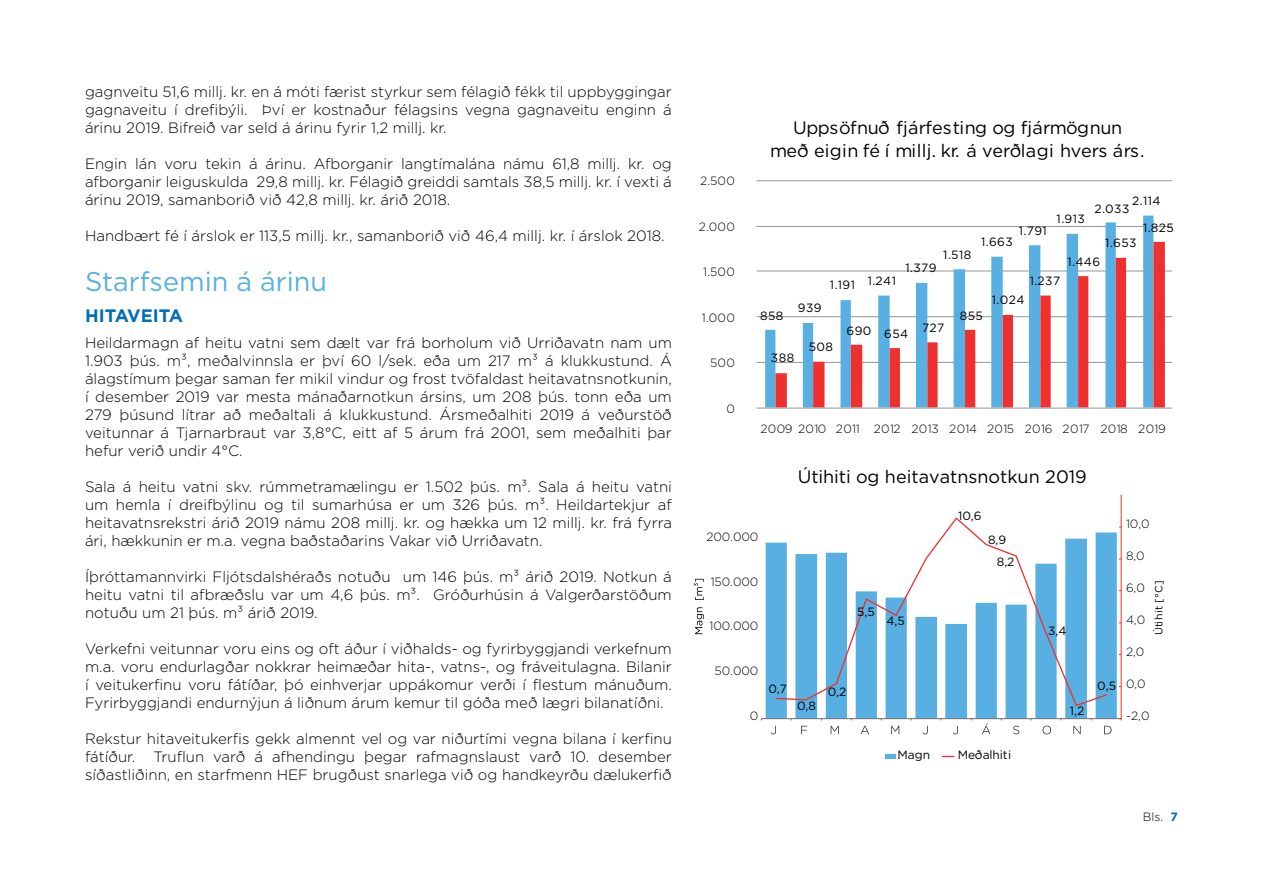
<style>
.page{position:relative;width:1263px;height:893px;background:#fff}
.page>*{position:absolute;margin:0;border:0;box-sizing:border-box;transform-origin:0 0}
.t1{font:27px "Gotham";color:#58b0e2}
.t2{font:18px/22.8px "Gotham";color:#000;text-align:center}
.t3{font:700 18px "Gotham";color:#006eb7}
.t4{font:300 15px/18px "Gotham";color:#000;text-align:justify}
.t5{font:12px/22.4px "Gotham";letter-spacing:.04em;color:#000}
.t6{font:300 12px "Gotham";letter-spacing:.03em;color:#000}
.t7{font:12px "Gotham";letter-spacing:-.005em;color:#000}
.t8{font:10.5px "Gotham";letter-spacing:.015em;color:#000}
.t9{font:5.25px "Calibri";color:#414141}
.s1{font-weight:700;color:#006eb7}
</style>
<div class="page">
<hr style="left:757px;top:180px;width:415px;height:1px;background:#939598">
<hr style="left:757px;top:226px;width:415px;height:1px;background:#939598">
<hr style="left:757px;top:271px;width:415px;height:1px;background:#939598">
<hr style="left:757px;top:316px;width:415px;height:1px;background:#939598">
<hr style="left:757px;top:362px;width:415px;height:1px;background:#939598">
<svg style="left:765px;top:216px;width:388px;height:191px"></svg>
<svg style="left:775px;top:242px;width:390px;height:165px"></svg>
<hr style="left:757px;top:408px;width:415px;height:1px;background:#939598">
<svg style="left:766px;top:532px;width:351px;height:186px;background:#74bde6"></svg>
<hr style="left:1121px;top:495px;width:1px;height:224px;background:#ee312f">
<hr style="left:761px;top:718px;width:360px;height:1px;background:#6d6e71">
<svg style="left:775px;top:517px;width:333px;height:190px"></svg>
<svg style="left:771px;top:726px;width:5px;height:8px"></svg>
<svg style="left:801px;top:726px;width:6px;height:8px"></svg>
<svg style="left:831px;top:726px;width:8px;height:8px"></svg>
<svg style="left:861px;top:726px;width:8px;height:8px"></svg>
<svg style="left:891px;top:726px;width:8px;height:8px"></svg>
<svg style="left:922px;top:726px;width:6px;height:8px"></svg>
<svg style="left:953px;top:726px;width:5px;height:8px"></svg>
<svg style="left:982px;top:723px;width:8px;height:11px"></svg>
<svg style="left:1013px;top:726px;width:6px;height:8px"></svg>
<svg style="left:1042px;top:726px;width:9px;height:8px"></svg>
<svg style="left:1073px;top:726px;width:7px;height:8px"></svg>
<svg style="left:1104px;top:726px;width:7px;height:8px"></svg>
<svg style="left:695px;top:607px;width:9px;height:27px"></svg>
<svg style="left:694px;top:579px;width:10px;height:21px"></svg>
<div style="left:885px;top:754px;width:11px;height:5px;background:#58b0e2"></div>
<svg style="left:942px;top:756px;width:12px;height:1px"></svg>
<p class="t4" style="left:85px;top:82px;width:588px">gagnveitu 51,6 millj. kr. en á móti færist styrkur sem félagið fékk til uppbyggingar gagnaveitu í drefibýli. Því er kostnaður félagsins vegna gagnaveitu enginn á árinu 2019. Bifreið var seld á árinu fyrir 1,2 millj. kr.</p>
<p class="t4" style="left:85px;top:154px;width:588px">Engin lán voru tekin á árinu. Afborganir langtímalána námu 61,8 millj. kr. og afborganir leiguskulda 29,8 millj. kr. Félagið greiddi samtals 38,5 millj. kr. í vexti á árinu 2019, samanborið við 42,8 millj. kr. árið 2018.</p>
<p class="t4" style="left:85px;top:226px;width:581px">Handbært fé í árslok er 113,5 millj. kr., samanborið við 46,4 millj. kr. í árslok 2018.</p>
<h1 class="t1" style="left:85px;top:265px;width:244px">Starfsemin á árinu</h1>
<p class="t3" style="left:85px;top:303px;width:100px">HITAVEITA</p>
<p class="t4" style="left:85px;top:333px;width:588px">Heildarmagn af heitu vatni sem dælt var frá borholum við Urriðavatn nam um 1.903 þús. m³, meðalvinnsla er því 60 l/sek. eða um 217 m³ á klukkustund. Á álagstímum þegar saman fer mikil vindur og frost tvöfaldast heitavatnsnotkunin, í desember 2019 var mesta mánaðarnotkun ársins, um 208 þús. tonn eða um 279 þúsund lítrar að meðaltali á klukkustund. Ársmeðalhiti 2019 á veðurstöð veitunnar á Tjarnarbraut var 3,8°C, eitt af 5 árum frá 2001, sem meðalhiti þar hefur verið undir 4°C.</p>
<p class="t4" style="left:85px;top:477px;width:588px">Sala á heitu vatni skv. rúmmetramælingu er 1.502 þús. m³. Sala á heitu vatni um hemla í dreifbýlinu og til sumarhúsa er um 326 þús. m³. Heildartekjur af heitavatnsrekstri árið 2019 námu 208 millj. kr. og hækka um 12 millj. kr. frá fyrra ári, hækkunin er m.a. vegna baðstaðarins Vakar við Urriðavatn.</p>
<p class="t4" style="left:85px;top:567px;width:588px">Íþróttamannvirki Fljótsdalshéraðs notuðu um 146 þús. m³ árið 2019. Notkun á heitu vatni til afbræðslu var um 4,6 þús. m³. Gróðurhúsin á Valgerðarstöðum notuðu um 21 þús. m³ árið 2019.</p>
<p class="t4" style="left:85px;top:639px;width:588px">Verkefni veitunnar voru eins og oft áður í viðhalds- og fyrirbyggjandi verkefnum m.a. voru endurlagðar nokkrar heimæðar hita-, vatns-, og fráveitulagna. Bilanir í veitukerfinu voru fátíðar, þó einhverjar uppákomur verði í flestum mánuðum.<br>Fyrirbyggjandi endurnýjun á liðnum árum kemur til góða með lægri bilanatíðni.</p>
<p class="t4" style="left:85px;top:729px;width:588px">Rekstur hitaveitukerfis gekk almennt vel og var niðurtími vegna bilana í kerfinu fátíður. Truflun varð á afhendingu þegar rafmagnslaust varð 10. desember síðastliðinn, en starfmenn HEF brugðust snarlega við og handkeyrðu dælukerfið</p>
<p class="t6" style="left:700px;top:173px;width:36px">2.500</p>
<p class="t6" style="left:699px;top:219px;width:38px">2.000</p>
<p class="t6" style="left:703px;top:264px;width:33px">1.500</p>
<p class="t6" style="left:702px;top:310px;width:35px">1.000</p>
<p class="t6" style="left:710px;top:355px;width:27px">500</p>
<p class="t6" style="left:726px;top:401px;width:10px">0</p>
<p class="t2" style="left:770px;top:116px;width:376px">Uppsöfnuð fjárfesting og fjármögnun<br>með eigin fé í millj. kr. á verðlagi hvers árs.</p>
<p class="t5" style="left:760px;top:304px;width:25px">858</p>
<p class="t5" style="left:798px;top:297px;width:25px">939</p>
<p class="t5" style="left:830px;top:271px;width:68px">1.191 1.241</p>
<p class="t5" style="left:943px;top:244px;width:30px">1.518</p>
<p class="t5" style="left:905px;top:256px;width:33px">1.379</p>
<p class="t5" style="left:1019px;top:219px;width:30px">1.791</p>
<p class="t5" style="left:981px;top:231px;width:33px">1.663</p>
<p class="t5" style="left:1057px;top:208px;width:30px">1.913</p>
<p class="t5" style="left:1132px;top:189px;width:30px">2.114</p>
<p class="t5" style="left:1094px;top:197px;width:37px">2.033</p>
<p class="t5" style="left:1143px;top:216px;width:32px">1.825</p>
<p class="t5" style="left:1105px;top:231px;width:33px">1.653</p>
<p class="t5" style="left:1067px;top:250px;width:34px">1.446</p>
<p class="t5" style="left:1030px;top:269px;width:32px">1.237</p>
<p class="t5" style="left:992px;top:289px;width:34px">1.024</p>
<p class="t5" style="left:960px;top:304px;width:25px">855</p>
<p class="t5" style="left:846px;top:321px;width:63px">690 654</p>
<p class="t5" style="left:922px;top:316px;width:24px">727</p>
<p class="t5" style="left:809px;top:336px;width:26px">508</p>
<p class="t5" style="left:771px;top:347px;width:25px">388</p>
<p class="t6" style="left:760px;top:421px;width:407px">2009 2010 2011 2012 2013 2014 2015 2016 2017 2018 2019</p>
<p class="t2" style="left:798px;top:464px;width:291px">Útihiti og heitavatnsnotkun 2019</p>
<p class="t5" style="left:958px;top:504px;width:25px">10,6</p>
<p class="t6" style="left:1126px;top:516px;width:25px">10,0</p>
<p class="t6" style="left:706px;top:529px;width:54px">200.000</p>
<p class="t5" style="left:997px;top:528px;width:19px;text-indent:-9px">8,9<br>8,2</p>
<p class="t6" style="left:1126px;top:548px;width:20px">8,0</p>
<p class="t6" style="left:711px;top:574px;width:49px">150.000</p>
<p class="t6" style="left:709px;top:619px;width:50px">100.000</p>
<p class="t5" style="left:857px;top:600px;width:19px">5,5</p>
<p class="t5" style="left:886px;top:610px;width:20px">4,5</p>
<p class="t5" style="left:1048px;top:619px;width:20px">3,4</p>
<p class="t6" style="left:1126px;top:580px;width:20px">6,0</p>
<p class="t6" style="left:1126px;top:612px;width:21px">4,0</p>
<p class="t8" style="left:1152px;top:635px;width:56px;rotate:-90deg">Útihit [°C]</p>
<p class="t6" style="left:1126px;top:644px;width:20px">2,0</p>
<p class="t6" style="left:715px;top:663px;width:45px">50.000</p>
<p class="t6" style="left:750px;top:708px;width:10px">0</p>
<p class="t5" style="left:768px;top:677px;width:20px">0,7</p>
<p class="t9" style="left:781px;top:695px;width:3px">-</p>
<p class="t9" style="left:811px;top:696px;width:3px">-</p>
<p class="t5" style="left:797px;top:694px;width:21px">0,8</p>
<p class="t5" style="left:828px;top:681px;width:20px">0,2</p>
<p class="t9" style="left:1081px;top:702px;width:3px">-</p>
<p class="t5" style="left:1070px;top:699px;width:16px">1,2</p>
<p class="t5" style="left:1097px;top:675px;width:20px">0,5</p>
<p class="t9" style="left:1111px;top:691px;width:3px">-</p>
<p class="t6" style="left:1126px;top:676px;width:21px">0,0</p>
<p class="t6" style="left:1126px;top:708px;width:25px">-2,0</p>
<p class="t5" style="left:897px;top:743px;width:34px">Magn</p>
<p class="t7" style="left:958px;top:747px;width:55px">Meðalhiti</p>
<p class="t6" style="left:1143px;top:809px;width:37px">Bls. <span class="s1">7</span></p>
</div>
